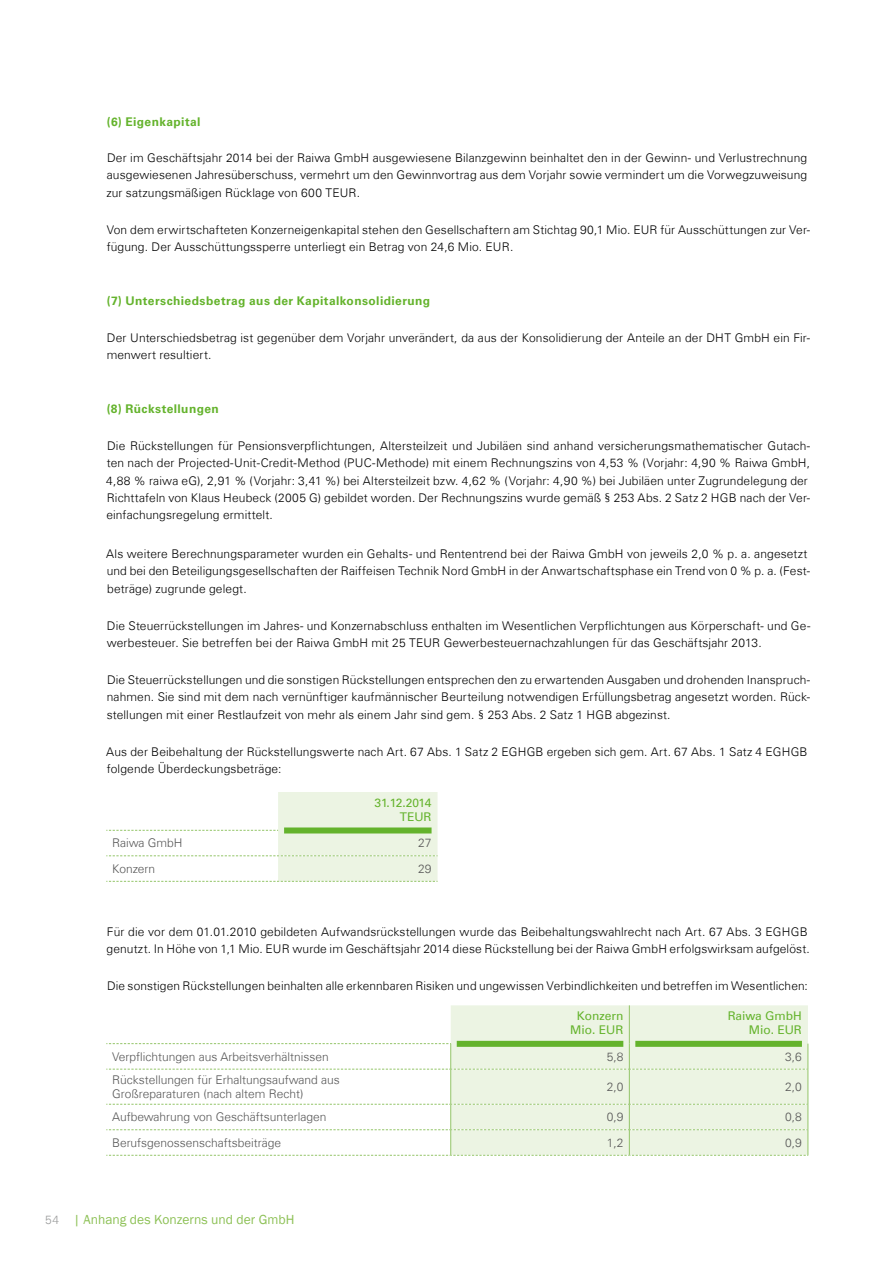
<style>
.page{position:relative;width:893px;height:1263px;background:#fff}
.page>*{position:absolute;margin:0;border:0;box-sizing:border-box;transform-origin:0 0}
.t1{font:13.5px "Franklin Gothic";letter-spacing:.005em;color:#8dc156}
.t2{font:300 12px/17.2px "Univers Com 45";letter-spacing:.01em;color:#000}
.t3{font:300 12px/14.4px "Univers Com 45";color:#565656}
.t4{font:700 12px "Univers LT Std";letter-spacing:.035em;color:#64b32c}
.t5{font:12px/14.4px "Univers Com 55 Roman";color:#64b32c;text-align:right}
.s1{font-family:"Univers Com 45";font-weight:300;font-size:12px;color:#9c9d9d}
</style>
<div class="page">
<svg style="left:106px;top:792px;width:332px;height:90px"></svg>
<div style="left:284px;top:827px;width:148px;height:6px;background:#64b32c"></div>
<div style="left:451px;top:1005px;width:357px;height:99px;background:#ecf4e3"></div>
<svg style="left:106px;top:1043px;width:702px;height:27px"></svg>
<hr style="left:450px;top:1069px;width:1px;height:35px;background:#94c569">
<hr style="left:629px;top:1069px;width:1px;height:35px;background:#94c569">
<hr style="left:807px;top:1069px;width:1px;height:35px;background:#94c569">
<svg style="left:106px;top:1104px;width:702px;height:52px"></svg>
<hr style="left:629px;top:1005px;width:1px;height:39px;background:#94c569">
<div style="left:457px;top:1041px;width:166px;height:6px;background:#64b32c"></div>
<div style="left:635px;top:1041px;width:167px;height:6px;background:#64b32c"></div>
<p class="t4" style="left:107px;top:115px;width:95px">(6) Eigenkapital</p>
<p class="t2" style="left:106px;top:149px;width:702px;text-align:justify">Der im Geschäftsjahr 2014 bei der Raiwa GmbH ausgewiesene Bilanzgewinn beinhaltet den in der Gewinn- und Verlustrechnung ausgewiesenen Jahresüberschuss, vermehrt um den Gewinnvortrag aus dem Vorjahr sowie vermindert um die Vorwegzuweisung zur satzungsmäßigen Rücklage von 600 TEUR.</p>
<p class="t2" style="left:107px;top:221px;width:705px">Von dem erwirtschafteten Konzerneigenkapital stehen den Gesellschaftern am Stichtag 90,1 Mio. EUR für Ausschüttungen zur Ver&shy;fügung. Der Ausschüttungssperre unterliegt ein Betrag von 24,6 Mio. EUR.</p>
<p class="t4" style="left:107px;top:294px;width:325px">(7) Unterschiedsbetrag aus der Kapitalkonsolidierung</p>
<p class="t2" style="left:107px;top:329px;width:705px">Der Unterschiedsbetrag ist gegenüber dem Vorjahr unverändert, da aus der Konsolidierung der Anteile an der DHT GmbH ein Fir&shy;menwert resultiert.</p>
<p class="t4" style="left:107px;top:402px;width:114px">(8) Rückstellungen</p>
<p class="t2" style="left:106px;top:437px;width:706px">Die Rückstellungen für Pensionsverpflichtungen, Altersteilzeit und Jubiläen sind anhand versicherungsmathematischer Gutach&shy;ten nach der Projected-Unit-Credit-Method (PUC-Methode) mit einem Rechnungszins von 4,53 % (Vorjahr: 4,90 % Raiwa GmbH, 4,88 % raiwa eG), 2,91 % (Vorjahr: 3,41 %) bei Altersteilzeit bzw. 4,62 % (Vorjahr: 4,90 %) bei Jubiläen unter Zugrundelegung der Richttafeln von Klaus Heubeck (2005 G) gebildet worden. Der Rechnungszins wurde gemäß § 253 Abs. 2 Satz 2 HGB nach der Ver&shy;einfachungsregelung ermittelt.</p>
<p class="t2" style="left:106px;top:545px;width:705px">Als weitere Berechnungsparameter wurden ein Gehalts- und Rententrend bei der Raiwa GmbH von jeweils 2,0 % p. a. angesetzt und bei den Beteiligungsgesellschaften der Raiffeisen Technik Nord GmbH in der Anwartschaftsphase ein Trend von 0 % p. a. (Fest&shy;beträge) zugrunde gelegt.</p>
<p class="t2" style="left:107px;top:617px;width:705px">Die Steuerrückstellungen im Jahres- und Konzernabschluss enthalten im Wesentlichen Verpflichtungen aus Körperschaft- und Ge&shy;werbesteuer. Sie betreffen bei der Raiwa GmbH mit 25 TEUR Gewerbesteuernachzahlungen für das Geschäftsjahr 2013.</p>
<p class="t2" style="left:107px;top:671px;width:705px;text-align:justify">Die Steuerrückstellungen und die sonstigen Rückstellungen entsprechen den zu erwartenden Ausgaben und drohenden Inanspruch&shy;nahmen. Sie sind mit dem nach vernünftiger kaufmännischer Beurteilung notwendigen Erfüllungsbetrag angesetzt worden. Rück&shy;stellungen mit einer Restlaufzeit von mehr als einem Jahr sind gem. § 253 Abs. 2 Satz 1 HGB abgezinst.</p>
<p class="t2" style="left:106px;top:743px;width:703px">Aus der Beibehaltung der Rückstellungswerte nach Art. 67 Abs. 1 Satz 2 EGHGB ergeben sich gem. Art. 67 Abs. 1 Satz 4 EGHGB folgende Überdeckungsbeträge:</p>
<p class="t5" style="left:374px;top:795px;width:59px">31.12.2014<br>TEUR</p>
<p class="t3" style="left:112px;top:836px;width:72px">Raiwa GmbH</p>
<p class="t3" style="left:418px;top:836px;width:15px">27</p>
<p class="t3" style="left:112px;top:861px;width:44px">Konzern</p>
<p class="t3" style="left:418px;top:861px;width:15px">29</p>
<p class="t2" style="left:107px;top:923px;width:705px">Für die vor dem 01.01.2010 gebildeten Aufwandsrückstellungen wurde das Beibehaltungswahlrecht nach Art. 67 Abs. 3 EGHGB genutzt. In Höhe von 1,1 Mio. EUR wurde im Geschäftsjahr 2014 diese Rückstellung bei der Raiwa GmbH erfolgswirksam aufgelöst.</p>
<p class="t2" style="left:107px;top:977px;width:702px">Die sonstigen Rückstellungen beinhalten alle erkennbaren Risiken und ungewissen Verbindlichkeiten und betreffen im Wesentlichen:</p>
<p class="t5" style="left:570px;top:1008px;width:55px;text-align:center">Konzern<br>Mio. EUR</p>
<p class="t5" style="left:728px;top:1008px;width:76px">Raiwa GmbH<br>Mio. EUR</p>
<p class="t3" style="left:112px;top:1049px;width:218px">Verpflichtungen aus Arbeitsverhältnissen</p>
<p class="t3" style="left:607px;top:1049px;width:18px">5,8</p>
<p class="t3" style="left:785px;top:1049px;width:18px">3,6</p>
<p class="t3" style="left:112px;top:1072px;width:229px">Rückstellungen für Erhaltungsaufwand aus<br>Großreparaturen (nach altem Recht)</p>
<p class="t3" style="left:607px;top:1079px;width:18px">2,0</p>
<p class="t3" style="left:785px;top:1079px;width:18px">2,0</p>
<p class="t3" style="left:112px;top:1110px;width:216px">Aufbewahrung von Geschäftsunterlagen</p>
<p class="t3" style="left:607px;top:1110px;width:18px">0,9</p>
<p class="t3" style="left:785px;top:1110px;width:18px">0,8</p>
<p class="t3" style="left:112px;top:1135px;width:170px">Berufsgenossenschaftsbeiträge</p>
<p class="t3" style="left:607px;top:1135px;width:18px">1,2</p>
<p class="t3" style="left:785px;top:1135px;width:18px">0,9</p>
<p class="t1" style="left:45px;top:1211px;width:251px"><span class="s1">54</span> | Anhang des Konzerns und der GmbH</p>
</div>
